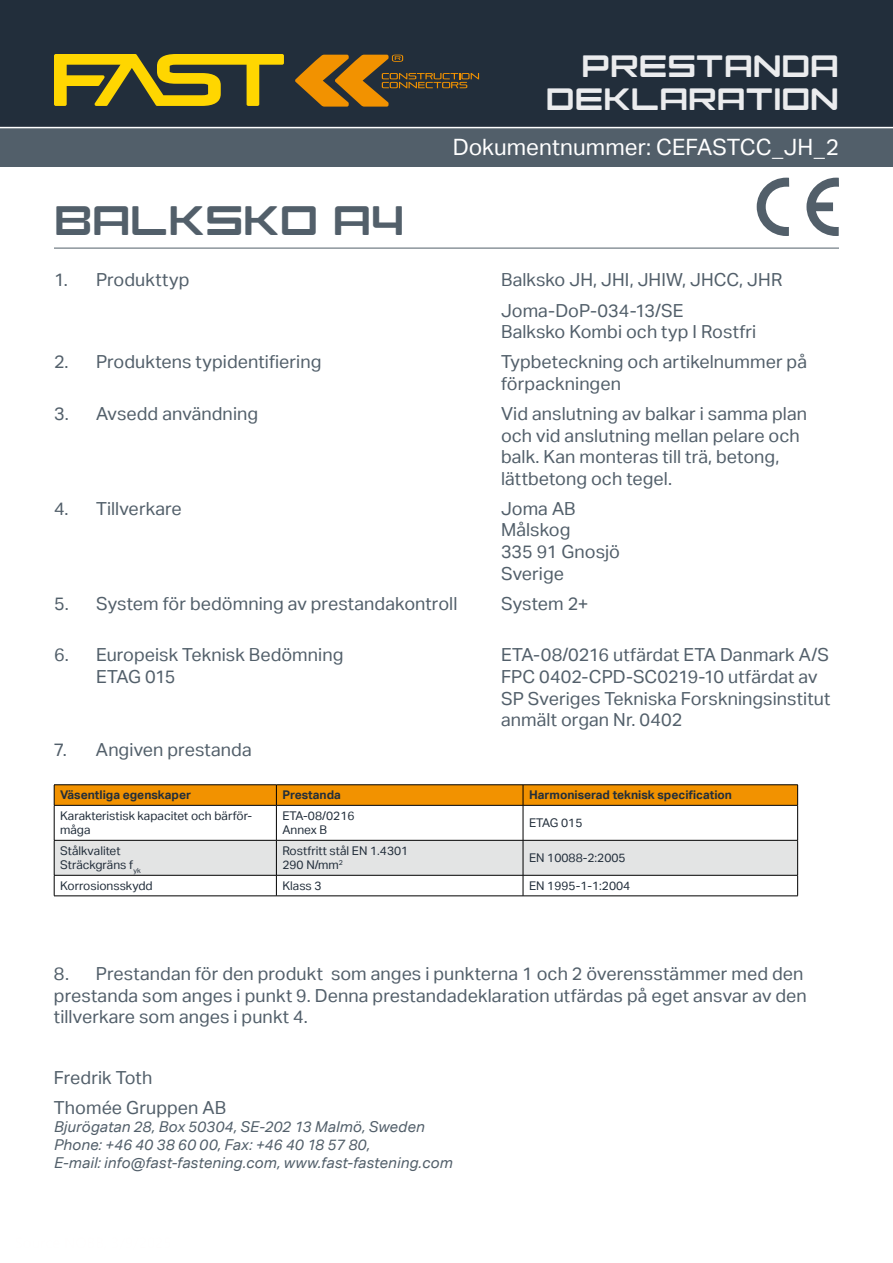
<style>
.page{position:relative;width:893px;height:1263px;background:#fff}
.page>*{position:absolute;margin:0;border:0;box-sizing:border-box;transform-origin:0 0}
.t1{font:800 48px "Ginza";letter-spacing:-.005em;color:#525f6a}
.t2{font:800 36px/33px "Ginza";letter-spacing:-.005em;color:#ebecee;text-align:right}
.t3{font:22.5px "Aktiv Grotesk";color:#fff}
.t4{font:18px/21.6px "Aktiv Grotesk";letter-spacing:.005em;color:#525f6a}
.t5{font:italic 15px/18px "Aktiv Grotesk";letter-spacing:.01em;color:#525f6a}
.t6{font:12px/14.4px "Aktiv Grotesk";color:#222e3b}
.t7{font:700 12px "Aktiv Grotesk";color:#222e3b}
</style>
<div class="page">
<div style="left:0;top:0;width:893px;height:128px;background:#222e3b"></div>
<div style="left:0;top:128px;width:893px;height:39px;background:#525f6a"></div>
<hr style="left:0;top:127px;width:893px;height:1px;background:#fff">
<svg style="left:54px;top:54px;width:230px;height:52px"></svg>
<svg style="left:295px;top:55px;width:184px;height:52px"></svg>
<hr style="left:54px;top:248px;width:785px;height:1px;background:#525f6a">
<svg style="left:55px;top:806px;width:742px;height:34px"></svg>
<hr style="left:54px;top:784px;width:222px;height:1px;background:#000">
<hr style="left:276px;top:784px;width:247px;height:1px;background:#000">
<hr style="left:523px;top:784px;width:275px;height:1px;background:#000">
<svg style="left:54px;top:785px;width:744px;height:20px;background:#ea8d00"></svg>
<hr style="left:54px;top:805px;width:222px;height:1px;background:#000">
<hr style="left:54px;top:805px;width:1px;height:35px;background:#000">
<hr style="left:276px;top:805px;width:247px;height:1px;background:#000">
<hr style="left:276px;top:805px;width:1px;height:35px;background:#000">
<hr style="left:523px;top:805px;width:275px;height:1px;background:#000">
<hr style="left:523px;top:805px;width:1px;height:35px;background:#000">
<hr style="left:797px;top:805px;width:1px;height:35px;background:#000">
<svg style="left:54px;top:840px;width:744px;height:55px"></svg>
<hr style="left:54px;top:895px;width:222px;height:1px;background:#000">
<hr style="left:276px;top:895px;width:247px;height:1px;background:#000">
<hr style="left:523px;top:895px;width:275px;height:1px;background:#000">
<svg style="left:757px;top:178px;width:32px;height:58px"></svg>
<svg style="left:806px;top:178px;width:33px;height:58px"></svg>
<h2 class="t2" style="left:546px;top:48px;width:294px">PRESTANDA<br>DEKLARATION</h2>
<p class="t3" style="left:453px;top:134px;width:388px">Dokumentnummer: CEFASTCC_JH_2</p>
<h1 class="t1" style="left:54px;top:189px;width:352px">BALKSKO A4</h1>
<p class="t4" style="left:54px;top:269px;width:137px">1. Produkttyp</p>
<p class="t4" style="left:501px;top:265px;width:283px;line-height:30.2px">Balksko JH, JHI, JHIW, JHCC, JHR<br>Joma-DoP-034-13/SE</p>
<p class="t4" style="left:501px;top:321px;width:257px">Balksko Kombi och typ I Rostfri</p>
<p class="t4" style="left:54px;top:351px;width:269px">2. Produktens typidentifiering</p>
<p class="t4" style="left:501px;top:351px;width:308px">Typbeteckning och artikelnummer på förpackningen</p>
<p class="t4" style="left:54px;top:403px;width:206px">3. Avsedd användning</p>
<p class="t4" style="left:501px;top:403px;width:308px">Vid anslutning av balkar i samma plan och vid anslutning mellan pelare och balk. Kan monteras till trä, betong, lättbetong och tegel.</p>
<p class="t4" style="left:54px;top:498px;width:129px">4. Tillverkare</p>
<p class="t4" style="left:501px;top:498px;width:120px">Joma AB<br>Målskog<br>335 91 Gnosjö<br>Sverige</p>
<p class="t4" style="left:54px;top:592px;width:405px">5. System för bedömning av prestandakontroll</p>
<p class="t4" style="left:501px;top:592px;width:89px">System 2+</p>
<p class="t4" style="left:54px;top:644px;width:291px">6. Europeisk Teknisk Bedömning</p>
<p class="t4" style="left:501px;top:644px;width:330px">ETA-08/0216 utfärdat ETA Danmark A/S</p>
<p class="t4" style="left:96px;top:666px;width:81px">ETAG 015</p>
<p class="t4" style="left:501px;top:666px;width:331px">FPC 0402-CPD-SC0219-10 utfärdat av<br>SP Sveriges Tekniska Forskningsinstitut anmält organ Nr. 0402</p>
<p class="t4" style="left:54px;top:739px;width:199px">7. Angiven prestanda</p>
<p class="t7" style="left:60px;top:788px;width:132px">Väsentliga egenskaper</p>
<p class="t7" style="left:282px;top:788px;width:60px">Prestanda</p>
<p class="t7" style="left:529px;top:788px;width:205px">Harmoniserad teknisk specification</p>
<p class="t6" style="left:60px;top:808px;width:194px">Karakteristisk kapacitet och bärför&shy;måga</p>
<p class="t6" style="left:282px;top:808px;width:74px">ETA-08/0216<br>Annex B</p>
<p class="t6" style="left:529px;top:815px;width:55px">ETAG 015</p>
<p class="t6" style="left:60px;top:843px;width:82px">Stålkvalitet<br>Sträckgräns f<sub>yk</sub></p>
<p class="t6" style="left:282px;top:843px;width:127px">Rostfritt stål EN 1.4301<br>290 N/mm<sup>2</sup></p>
<p class="t6" style="left:529px;top:850px;width:98px">EN 10088-2:2005</p>
<p class="t6" style="left:60px;top:878px;width:94px">Korrosionsskydd</p>
<p class="t6" style="left:282px;top:878px;width:41px">Klass 3</p>
<p class="t6" style="left:529px;top:878px;width:103px">EN 1995-1-1:2004</p>
<p class="t4" style="left:54px;top:963px;width:754px">8. Prestandan för den produkt som anges i punkterna 1 och 2 överensstämmer med den prestanda som anges i punkt 9. Denna prestandadeklaration utfärdas på eget ansvar av den tillverkare som anges i punkt 4.</p>
<p class="t4" style="left:54px;top:1062px;width:174px;line-height:30.2px">Fredrik Toth<br>Thomée Gruppen AB</p>
<p class="t5" style="left:54px;top:1117px;width:400px">Bjurögatan 28, Box 50304, SE-202 13 Malmö, Sweden<br>Phone: +46 40 38 60 00, Fax: +46 40 18 57 80,<br>E-mail: info@fast-fastening.com, www.fast-fastening.com</p>
</div>
